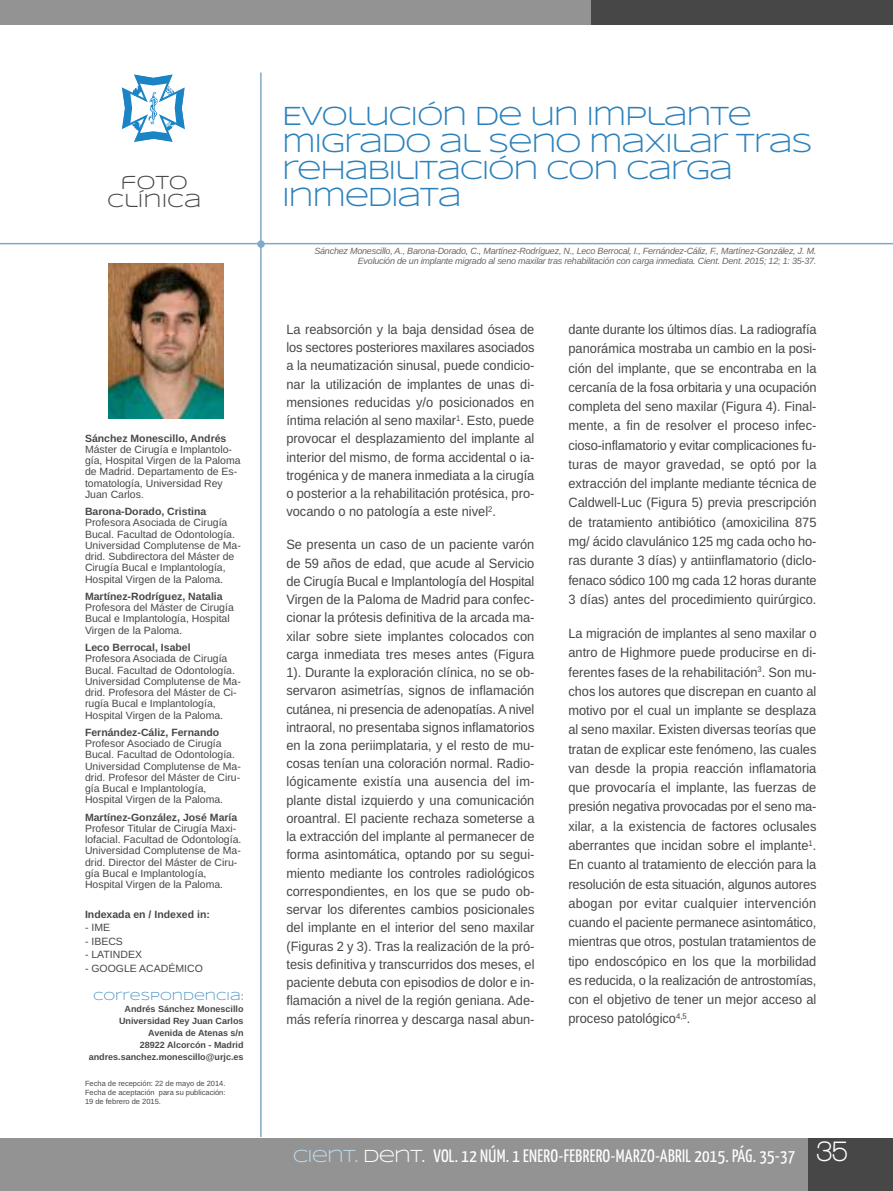
<style>
.page{position:relative;width:893px;height:1191px;background:#fff}
.page>*{position:absolute;margin:0;border:0;box-sizing:border-box;transform-origin:0 0}
.t1{font:27px/27px "Syncopate";letter-spacing:-.05em;color:#2b81bc}
.t2{font:19.5px/18px "Syncopate";color:#484747;text-align:center}
.t3{font:18px "Yanone Kaffeesatz";letter-spacing:.015em;color:#fff}
.t4{font:13.5px/18.3px "Arimo";color:#484747;text-align:justify;scale:.95 1}
.t5{font:12px "Syncopate";color:#4b94c6}
.t6{font:10.5px/11.2px "Arimo";color:#484747}
.t7{font:700 10.5px "Arimo";color:#484747}
.t8{font:italic 9px/10.5px "Arimo";letter-spacing:-.025em;color:#686768;text-align:right}
.t9{font:700 9px/12px "Arimo";color:#484747;text-align:right}
.t10{font:7.5px/9px "Arimo";color:#484747;text-align:justify}
.s1{font-family:"Syncopate";color:#bfd9eb}
.s2{font-family:"Syncopate"}
.s3{font-family:"Walkway";font-weight:700;font-size:30px}
</style>
<div class="page">
<div style="left:0;top:0;width:599px;height:25px;background:#939393"></div>
<div style="left:591px;top:0;width:302px;height:25px;background:#484747"></div>
<svg style="left:122px;top:74px;width:63px;height:68px"></svg>
<hr style="left:0;top:243px;width:893px;height:1px;background:#80a8c8">
<hr style="left:260px;top:73px;width:2px;height:1064px;background:#80a8c8">
<div style="left:257px;top:240px;width:8px;height:8px;background:#80a8c8;border-radius:50%"></div>
<div style="left:0;top:1138px;width:893px;height:53px;background:#939393"></div>
<div style="left:808px;top:1138px;width:85px;height:53px;background:#484747"></div>
<img style="left:108px;top:263px;width:115px;height:155px">
<h2 class="t2" style="left:107px;top:173px;width:96px">FOTO<br>CLÍNICA</h2>
<p class="t7" style="left:85px;top:432px;width:143px">Sánchez Monescillo, Andrés</p>
<p class="t6" style="left:85px;top:444px;width:157px">Máster de Cirugía e Implantolo&shy;gía, hospital Virgen de la Paloma de Madrid. Departamento de Es&shy;tomatología, universidad Rey<br>Juan Carlos.</p>
<p class="t7" style="left:85px;top:505px;width:123px">Barona-Dorado, Cristina</p>
<p class="t6" style="left:85px;top:517px;width:157px">Profesora Asociada de Cirugía<br>Bucal. Facultad de Odontología. universidad Complutense de Ma&shy;drid. Subdirectora del Máster de<br>Cirugía Bucal e Implantología, hospital Virgen de la Paloma.</p>
<p class="t7" style="left:85px;top:590px;width:139px">Martínez-Rodríguez, Natalia</p>
<p class="t6" style="left:85px;top:602px;width:150px">Profesora del Máster de Cirugía<br>Bucal e Implantología, hospital<br>Virgen de la Paloma.</p>
<p class="t7" style="left:85px;top:641px;width:107px">Leco Berrocal, Isabel</p>
<p class="t6" style="left:85px;top:653px;width:157px">Profesora Asociada de Cirugía<br>Bucal. Facultad de Odontología. universidad Complutense de Ma&shy;drid. Profesora del Máster de Ci&shy;rugía Bucal e Implantología, hospital Virgen de la Paloma.</p>
<p class="t7" style="left:85px;top:726px;width:136px">Fernández-Cáliz, Fernando</p>
<p class="t6" style="left:85px;top:738px;width:157px">Profesor Asociado de Cirugía<br>Bucal. Facultad de Odontología. universidad Complutense de Ma&shy;drid. Profesor del Máster de Ciru&shy;gía Bucal e Implantología, hospital Virgen de la Paloma.</p>
<p class="t7" style="left:85px;top:811px;width:154px">Martínez-González, José María</p>
<p class="t6" style="left:85px;top:822px;width:158px">Profesor Titular de Cirugía Maxi&shy;lofacial. Facultad de Odontología. universidad Complutense de Ma&shy;drid. Director del Máster de Ciru&shy;gía Bucal e Implantología, hospital Virgen de la Paloma.</p>
<p class="t7" style="left:85px;top:908px;width:126px">Indexada en / Indexed in:</p>
<p class="t6" style="left:85px;top:922px;width:27px">- IME</p>
<p class="t6" style="left:85px;top:935px;width:39px">- IBECS</p>
<p class="t6" style="left:85px;top:949px;width:58px">- LATINDEX</p>
<p class="t6" style="left:85px;top:962px;width:119px">- GOOGLE ACADÉMICO</p>
<p class="t5" style="left:93px;top:989px;width:152px">CORRESPONDENCIA:</p>
<p class="t9" style="left:89px;top:1003px;width:156px">Andrés Sánchez Monescillo<br>Universidad Rey Juan Carlos<br>Avenida de Atenas s/n<br>28922 Alcorcón - Madrid andres.sanchez.monescillo@urjc.es</p>
<p class="t10" style="left:85px;top:1079px;width:142px">Fecha de recepción: 22 de mayo de 2014.<br>Fecha de aceptación para su publicación:<br>19 de febrero de 2015.</p>
<h1 class="t1" style="left:282px;top:102px;width:532px">EVOLUCIÓN DE UN IMPLANTE<br>MIGRADO AL SENO MAXILAR TRAS<br>REHABILITACIÓN CON CARGA<br>INMEDIATA</h1>
<p class="t8" style="left:314px;top:246px;width:503px">Sánchez Monescillo, A., Barona-Dorado, C., Martínez-Rodríguez, N., Leco Berrocal, I., Fernández-Cáliz, F., Martínez-González, J. M.<br>Evolución de un implante migrado al seno maxilar tras rehabilitación con carga inmediata. Cient. Dent. 2015; 12; 1: 35-37.</p>
<p class="t4" style="left:286px;top:320px;width:263px">La reabsorción y la baja densidad ósea de los sectores posteriores maxilares asociados a la neumatización sinusal, puede condicio&shy;nar la utilización de implantes de unas di&shy;mensiones reducidas y/o posicionados en íntima relación al seno maxilar<sup>1</sup>. Esto, puede provocar el desplazamiento del implante al interior del mismo, de forma accidental o ia&shy;trogénica y de manera inmediata a la cirugía o posterior a la rehabilitación protésica, pro&shy;vocando o no patología a este nivel<sup>2</sup>.</p>
<p class="t4" style="left:286px;top:535px;width:263px">Se presenta un caso de un paciente varón de 59 años de edad, que acude al Servicio de Cirugía Bucal e Implantología del hospital Virgen de la Paloma de Madrid para confec&shy;cionar la prótesis definitiva de la arcada ma&shy;xilar sobre siete implantes colocados con carga inmediata tres meses antes (Figura 1). Durante la exploración clínica, no se ob&shy;servaron asimetrías, signos de inflamación cutánea, ni presencia de adenopatías. A nivel intraoral, no presentaba signos inflamatorios en la zona periimplataria, y el resto de mu&shy;cosas tenían una coloración normal. Radio&shy;lógicamente existía una ausencia del im&shy;plante distal izquierdo y una comunicación oroantral. El paciente rechaza someterse a la extracción del implante al permanecer de forma asintomática, optando por su segui&shy;miento mediante los controles radiológicos correspondientes, en los que se pudo ob&shy;servar los diferentes cambios posicionales del implante en el interior del seno maxilar (Figuras 2 y 3). Tras la realización de la pró&shy;tesis definitiva y transcurridos dos meses, el paciente debuta con episodios de dolor e in&shy;flamación a nivel de la región geniana. Ade&shy;más refería rinorrea y descarga nasal abun-</p>
<p class="t4" style="left:568px;top:320px;width:263px;line-height:19.2px">dante durante los últimos días. La radiografía panorámica mostraba un cambio en la posi&shy;ción del implante, que se encontraba en la cercanía de la fosa orbitaria y una ocupación completa del seno maxilar (Figura 4). Final&shy;mente, a fin de resolver el proceso infec&shy;cioso-inflamatorio y evitar complicaciones fu&shy;turas de mayor gravedad, se optó por la extracción del implante mediante técnica de Caldwell-Luc (Figura 5) previa prescripción de tratamiento antibiótico (amoxicilina 875 mg/ ácido clavulánico 125 mg cada ocho ho&shy;ras durante 3 días) y antiinflamatorio (diclo&shy;fenaco sódico 100 mg cada 12 horas durante 3 días) antes del procedimiento quirúrgico.</p>
<p class="t4" style="left:568px;top:623px;width:263px;line-height:19.2px">La migración de implantes al seno maxilar o antro de highmore puede producirse en di&shy;ferentes fases de la rehabilitación<sup>3</sup>. Son mu&shy;chos los autores que discrepan en cuanto al motivo por el cual un implante se desplaza al seno maxilar. Existen diversas teorías que tratan de explicar este fenómeno, las cuales van desde la propia reacción inflamatoria que provocaría el implante, las fuerzas de presión negativa provocadas por el seno ma&shy;xilar, a la existencia de factores oclusales aberrantes que incidan sobre el implante<sup>1</sup>.<br>En cuanto al tratamiento de elección para la resolución de esta situación, algunos autores abogan por evitar cualquier intervención cuando el paciente permanece asintomático, mientras que otros, postulan tratamientos de tipo endoscópico en los que la morbilidad es reducida, o la realización de antrostomías, con el objetivo de tener un mejor acceso al proceso patológico<sup>4,5</sup>.</p>
<h3 class="t3" style="left:293px;top:1144px;width:557px"><span class="s1">CIENT.</span> <span class="s2">DENT.</span> VOL. 12 NÚM. 1 ENERO-FEBRERO-MARZO-ABRIL 2015. PÁG. 35-37 <span class="s3">35</span></h3>
</div>
